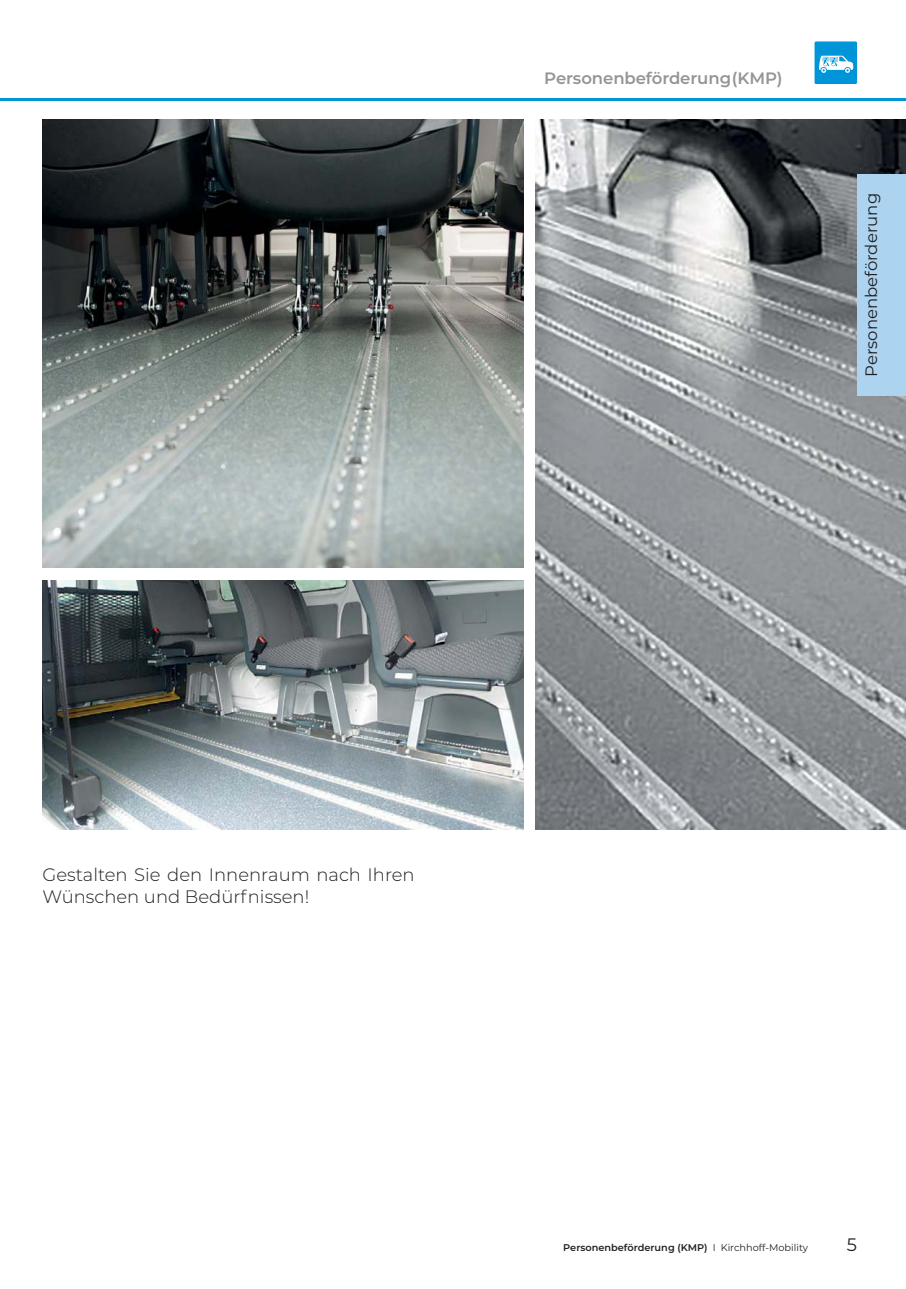
<style>
.page{position:relative;width:906px;height:1289px;background:#fff}
.page>*{position:absolute;margin:0;border:0;box-sizing:border-box;transform-origin:0 0}
.t1{font:300 18px/21.6px "Montserrat";color:#221f1f}
.t2{font:18px "Montserrat";color:#221f1f}
.t3{font:600 16.5px "Montserrat";letter-spacing:-.005em;color:#939597}
.t4{font:16.5px "Montserrat";color:#221f1f}
.t5{font:600 9.75px "Montserrat";color:#221f1f}
.s1{font-weight:400}
</style>
<div class="page">
<img style="left:43px;top:119px;width:480px;height:449px">
<img style="left:43px;top:580px;width:480px;height:249px">
<img style="left:536px;top:119px;width:370px;height:710px">
<hr style="left:0;top:98px;width:906px;height:3px;background:#0095d9">
<div style="left:814px;top:41px;width:43px;height:43px;background:#0095d9;border-radius:2px"></div>
<svg style="left:819px;top:56px;width:34px;height:17px"></svg>
<div style="left:857px;top:174px;width:49px;height:221px;background:#acd4f1"></div>
<p class="t3" style="left:544px;top:71px;width:240px">Personenbeförderung (KMP)</p>
<p class="t4" style="left:865px;top:377px;width:185px;rotate:-90deg">Personenbeförderung</p>
<p class="t1" style="left:43px;top:864px;width:374px">Gestalten Sie den Innenraum nach Ihren<br>Wünschen und Bedürfnissen!</p>
<p class="t5" style="left:563px;top:1243px;width:246px">Personenbeförderung (KMP) <span class="s1">I Kirchhoff-Mobility</span></p>
<p class="t2" style="left:847px;top:1237px;width:12px">5</p>
</div>
